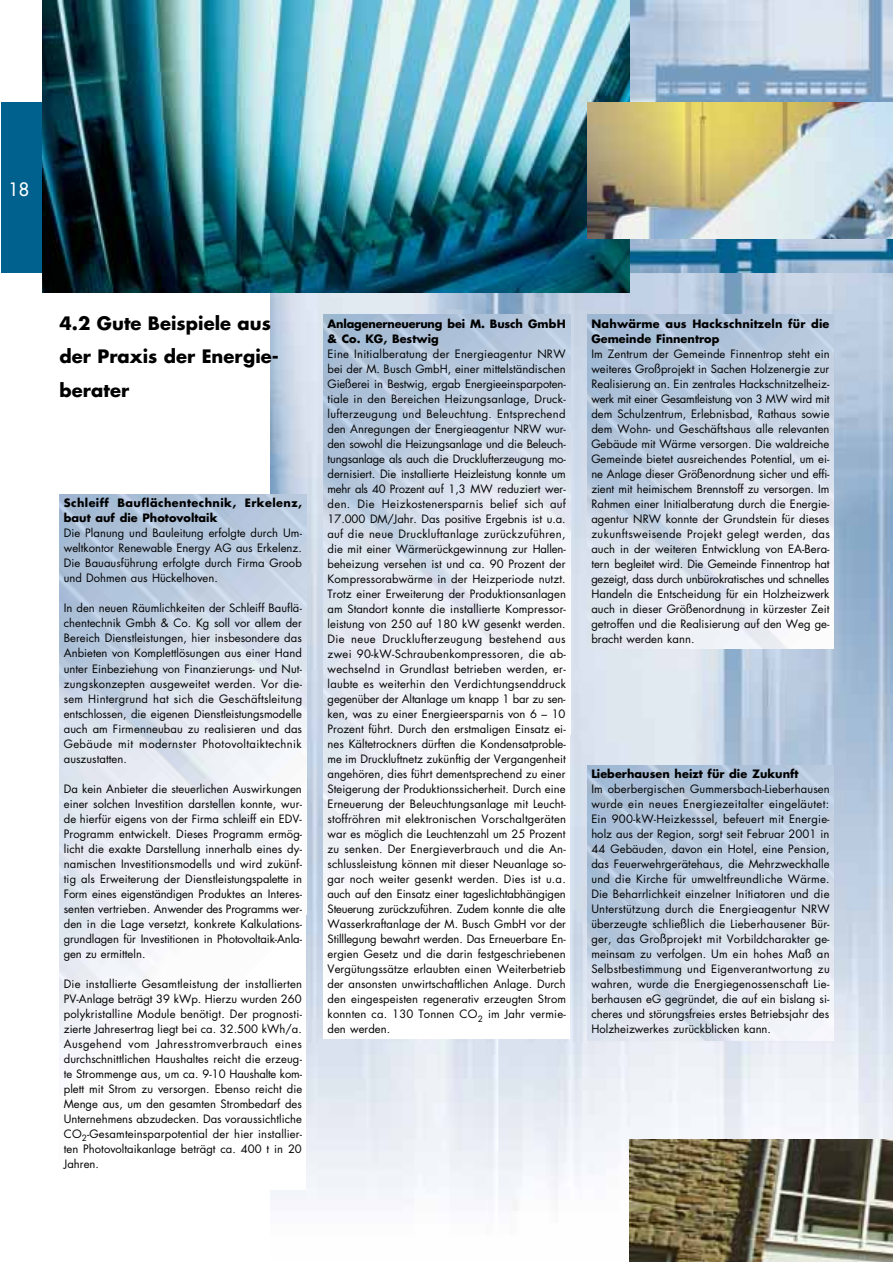
<style>
.page{position:relative;width:893px;height:1262px;background:#fff}
.page>*{position:absolute;margin:0;border:0;box-sizing:border-box;transform-origin:0 0}
.t1{font:700 18px/33.5px "Futura";letter-spacing:.005em;color:#000}
.t2{font:18px "Futura";color:#fff}
.t3{font:11.25px/15px "Futura";letter-spacing:.005em;color:#000;text-align:justify}
.t4{font:700 11.25px/15px "Futura";letter-spacing:.005em;color:#000}
.t5{font:700 11.25px/15px "Futura";letter-spacing:.035em;color:#000}
.t6{font:700 11.25px/15px "Futura";letter-spacing:-.015em;color:#000}
</style>
<div class="page">
<img style="left:271px;top:0;width:621px;height:1210px">
<img style="left:629px;top:1140px;width:263px;height:122px">
<img style="left:629px;top:238px;width:263px;height:34px">
<div style="left:1px;top:102px;width:42px;height:170px;background:#00608e"></div>
<svg style="left:323px;top:315px;width:247px;height:723px"></svg>
<img style="left:587px;top:315px;width:246px;height:333px">
<img style="left:587px;top:765px;width:246px;height:275px">
<svg style="left:60px;top:494px;width:246px;height:695px"></svg>
<img style="left:43px;top:0;width:586px;height:293px">
<img style="left:587px;top:102px;width:305px;height:136px">
<h1 class="t2" style="left:9px;top:181px;width:22px">18</h1>
<h1 class="t1" style="left:60px;top:308px;width:221px">4.2 Gute Beispiele aus der Praxis der Energie&shy;berater</h1>
<p class="t6" style="left:327px;top:317px;width:240px">Anlagenerneuerung bei M. Busch GmbH &amp; Co. KG, Bestwig</p>
<p class="t3" style="left:327px;top:347px;width:240px">Eine Initialberatung der Energieagentur NRW bei der M. Busch GmbH, einer mittelständischen Gießerei in Bestwig, ergab Energieeinsparpoten&shy;tiale in den Bereichen Heizungsanlage, Druck&shy;lufterzeugung und Beleuchtung. Entsprechend den Anregungen der Energieagentur NRW wur&shy;den sowohl die Heizungsanlage und die Beleuch&shy;tungsanlage als auch die Drucklufterzeugung mo&shy;dernisiert. Die installierte Heizleistung konnte um mehr als 40 Prozent auf 1,3 MW reduziert wer&shy;den. Die Heizkostenersparnis belief sich auf 17.000 DM/Jahr. Das positive Ergebnis ist u.a. auf die neue Druckluftanlage zurückzuführen, die mit einer Wärmerückgewinnung zur Hallen&shy;beheizung versehen ist und ca. 90 Prozent der Kompressorabwärme in der Heizperiode nutzt.<br>Trotz einer Erweiterung der Produktionsanlagen am Standort konnte die installierte Kompressor&shy;leistung von 250 auf 180 kW gesenkt werden.<br>Die neue Drucklufterzeugung bestehend aus zwei 90-kW-Schraubenkompressoren, die ab&shy;wechselnd in Grundlast betrieben werden, er&shy;laubte es weiterhin den Verdichtungsenddruck gegenüber der Altanlage um knapp 1 bar zu sen&shy;ken, was zu einer Energieersparnis von 6 – 10<br>Prozent führt. Durch den erstmaligen Einsatz ei&shy;nes Kältetrockners dürften die Kondensatproble&shy;me im Druckluftnetz zukünftig der Vergangenheit angehören, dies führt dementsprechend zu einer Steigerung der Produktionssicherheit. Durch eine Erneuerung der Beleuchtungsanlage mit Leucht&shy;stoffröhren mit elektronischen Vorschaltgeräten war es möglich die Leuchtenzahl um 25 Prozent zu senken. Der Energieverbrauch und die An&shy;schlussleistung können mit dieser Neuanlage so&shy;gar noch weiter gesenkt werden. Dies ist u.a. auch auf den Einsatz einer tageslichtabhängigen Steuerung zurückzuführen. Zudem konnte die alte Wasserkraftanlage der M. Busch GmbH vor der Stilllegung bewahrt werden. Das Erneuerbare En&shy;ergien Gesetz und die darin festgeschriebenen Vergütungssätze erlaubten einen Weiterbetrieb der ansonsten unwirtschaftlichen Anlage. Durch den eingespeisten regenerativ erzeugten Strom konnten ca. 130 Tonnen CO<sub>2</sub> im Jahr vermie&shy;den werden.</p>
<p class="t5" style="left:64px;top:497px;width:239px">Schleiff Bauflächentechnik, Erkelenz, baut auf die Photovoltaik</p>
<p class="t3" style="left:64px;top:527px;width:240px">Die Planung und Bauleitung erfolgte durch Um&shy;weltkontor Renewable Energy AG aus Erkelenz.<br>Die Bauausführung erfolgte durch Firma Groob und Dohmen aus Hückelhoven.</p>
<p class="t3" style="left:64px;top:602px;width:240px">In den neuen Räumlichkeiten der Schleiff Bauflä&shy;chentechnik Gmbh &amp; Co. Kg soll vor allem der Bereich Dienstleistungen, hier insbesondere das Anbieten von Komplettlösungen aus einer Hand unter Einbeziehung von Finanzierungs- und Nut&shy;zungskonzepten ausgeweitet werden. Vor die&shy;sem Hintergrund hat sich die Geschäftsleitung entschlossen, die eigenen Dienstleistungsmodelle auch am Firmenneubau zu realisieren und das Gebäude mit modernster Photovoltaiktechnik auszustatten.</p>
<p class="t3" style="left:64px;top:782px;width:240px">Da kein Anbieter die steuerlichen Auswirkungen einer solchen Investition darstellen konnte, wur&shy;de hierfür eigens von der Firma schleiff ein EDV-Programm entwickelt. Dieses Programm ermög&shy;licht die exakte Darstellung innerhalb eines dy&shy;namischen Investitionsmodells und wird zukünf&shy;tig als Erweiterung der Dienstleistungspalette in Form eines eigenständigen Produktes an Interes&shy;senten vertrieben. Anwender des Programms wer&shy;den in die Lage versetzt, konkrete Kalkulations&shy;grundlagen für Investitionen in Photovoltaik-Anla&shy;gen zu ermitteln.</p>
<p class="t3" style="left:64px;top:977px;width:240px">Die installierte Gesamtleistung der installierten PV-Anlage beträgt 39 kWp. Hierzu wurden 260 polykristalline Module benötigt. Der prognosti&shy;zierte Jahresertrag liegt bei ca. 32.500 kWh/a.<br>Ausgehend vom Jahresstromverbrauch eines durchschnittlichen Haushaltes reicht die erzeug&shy;te Strommenge aus, um ca. 9-10 Haushalte kom&shy;plett mit Strom zu versorgen. Ebenso reicht die Menge aus, um den gesamten Strombedarf des Unternehmens abzudecken. Das voraussichtliche CO<sub>2</sub>-Gesamteinsparpotential der hier installier&shy;ten Photovoltaikanlage beträgt ca. 400 t in 20<br>Jahren.</p>
<p class="t4" style="left:591px;top:317px;width:239px">Nahwärme aus Hackschnitzeln für die<br>Gemeinde Finnentrop</p>
<p class="t3" style="left:591px;top:347px;width:240px">Im Zentrum der Gemeinde Finnentrop steht ein weiteres Großprojekt in Sachen Holzenergie zur Realisierung an. Ein zentrales Hackschnitzelheiz&shy;werk mit einer Gesamtleistung von 3 MW wird mit dem Schulzentrum, Erlebnisbad, Rathaus sowie dem Wohn- und Geschäftshaus alle relevanten Gebäude mit Wärme versorgen. Die waldreiche Gemeinde bietet ausreichendes Potential, um ei&shy;ne Anlage dieser Größenordnung sicher und effi&shy;zient mit heimischem Brennstoff zu versorgen. Im Rahmen einer Initialberatung durch die Energie&shy;agentur NRW konnte der Grundstein für dieses zukunftsweisende Projekt gelegt werden, das auch in der weiteren Entwicklung von EA-Bera&shy;tern begleitet wird. Die Gemeinde Finnentrop hat gezeigt, dass durch unbürokratisches und schnelles Handeln die Entscheidung für ein Holzheizwerk auch in dieser Größenordnung in kürzester Zeit getroffen und die Realisierung auf den Weg ge&shy;bracht werden kann.</p>
<p class="t4" style="left:591px;top:767px;width:209px">Lieberhausen heizt für die Zukunft</p>
<p class="t3" style="left:591px;top:782px;width:240px">Im oberbergischen Gummersbach-Lieberhausen wurde ein neues Energiezeitalter eingeläutet:<br>Ein 900-kW-Heizkesssel, befeuert mit Energie&shy;holz aus der Region, sorgt seit Februar 2001 in 44 Gebäuden, davon ein Hotel, eine Pension, das Feuerwehrgerätehaus, die Mehrzweckhalle und die Kirche für umweltfreundliche Wärme.<br>Die Beharrlichkeit einzelner Initiatoren und die Unterstützung durch die Energieagentur NRW überzeugte schließlich die Lieberhausener Bür&shy;ger, das Großprojekt mit Vorbildcharakter ge&shy;meinsam zu verfolgen. Um ein hohes Maß an Selbstbestimmung und Eigenverantwortung zu wahren, wurde die Energiegenossenschaft Lie&shy;berhausen eG gegründet, die auf ein bislang si&shy;cheres und störungsfreies erstes Betriebsjahr des Holzheizwerkes zurückblicken kann.</p>
</div>
